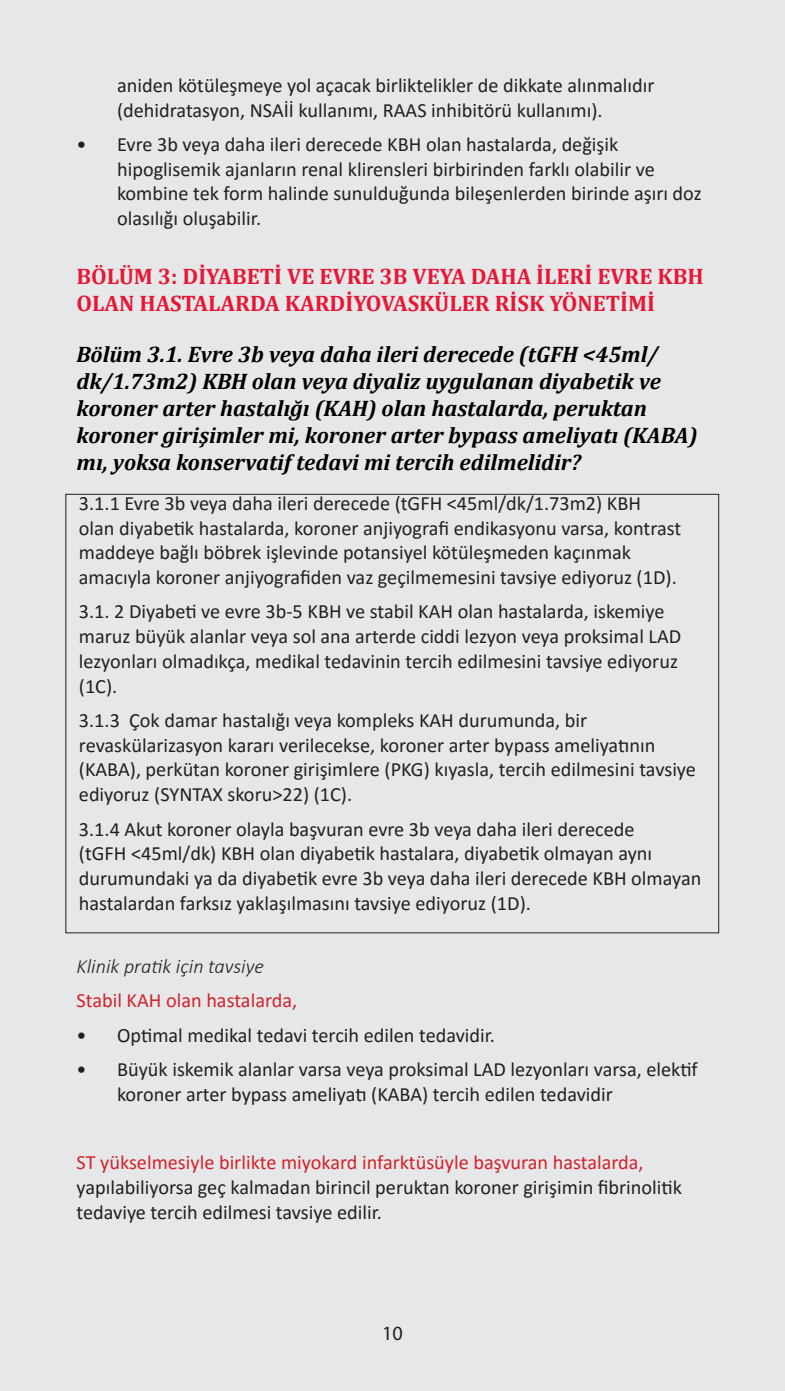
<style>
.page{position:relative;width:785px;height:1391px;background:#fff}
.page>*{position:absolute;margin:0;border:0;box-sizing:border-box;transform-origin:0 0}
.t1{font:italic 700 22.5px/27px "Cambria";color:#000001}
.t2{font:700 22.5px/27px "Cambria";color:#e51836}
.t3{font:20.25px/24.8px "Calibri";color:#231f20}
.t4{font:20.25px "Calibri";color:#d1232a}
.t5{font:italic 300 20.25px "Calibri";color:#231f20}
.t6{font:20.25px "Myriad Pro";color:#231f20}
</style>
<div class="page">
<div style="left:0;top:0;width:784px;height:1390px;background:#e6e7e9"></div>
<p class="t3" style="left:117px;top:72px;width:539px">aniden kötüleşmeye yol açacak birliktelikler de dikkate alınmalıdır (dehidratasyon, NSAİİ kullanımı, RAAS inhibitörü kullanımı).</p>
<p class="t3" style="left:117px;top:131px;width:586px;text-indent:-40px">• Evre 3b veya daha ileri derecede KBH olan hastalarda, değişik hipoglisemik ajanların renal klirensleri birbirinden farklı olabilir ve kombine tek form halinde sunulduğunda bileşenlerden birinde aşırı doz olasılığı oluşabilir.</p>
<p class="t2" style="left:77px;top:262px;width:628px">BÖLÜM 3: DİYABETİ VE EVRE 3B VEYA DAHA İLERİ EVRE KBH<br>OLAN HASTALARDA KARDİYOVASKÜLER RİSK YÖNETİMİ</p>
<p class="t1" style="left:77px;top:340px;width:622px">Bölüm 3.1. Evre 3b veya daha ileri derecede (tGFH &lt;45ml/ dk/1.73m2) KBH olan veya diyaliz uygulanan diyabetik ve koroner arter hastalığı (KAH) olan hastalarda, peruktan koroner girişimler mi, koroner arter bypass ameliyatı (KABA) mı, yoksa konservatif tedavi mi tercih edilmelidir?</p>
<p class="t3" style="left:79px;top:490px;width:603px">3.1.1 Evre 3b veya daha ileri derecede (tGFH &lt;45ml/dk/1.73m2) KBH olan diyabetik hastalarda, koroner anjiyografi endikasyonu varsa, kontrast maddeye bağlı böbrek işlevinde potansiyel kötüleşmeden kaçınmak amacıyla koroner anjiyografiden vaz geçilmemesini tavsiye ediyoruz (1D).</p>
<p class="t3" style="left:79px;top:598px;width:603px">3.1. 2 Diyabeti ve evre 3b-5 KBH ve stabil KAH olan hastalarda, iskemiye maruz büyük alanlar veya sol ana arterde ciddi lezyon veya proksimal LAD lezyonları olmadıkça, medikal tedavinin tercih edilmesini tavsiye ediyoruz (1C).</p>
<p class="t3" style="left:79px;top:707px;width:618px">3.1.3 Çok damar hastalığı veya kompleks KAH durumunda, bir revaskülarizasyon kararı verilecekse, koroner arter bypass ameliyatının (KABA), perkütan koroner girişimlere (PKG) kıyasla, tercih edilmesini tavsiye ediyoruz (SYNTAX skoru&gt;22) (1C).</p>
<p class="t3" style="left:79px;top:816px;width:624px">3.1.4 Akut koroner olayla başvuran evre 3b veya daha ileri derecede<br>(tGFH &lt;45ml/dk) KBH olan diyabetik hastalara, diyabetik olmayan aynı durumundaki ya da diyabetik evre 3b veya daha ileri derecede KBH olmayan hastalardan farksız yaklaşılmasını tavsiye ediyoruz (1D).</p>
<p class="t5" style="left:77px;top:953px;width:189px">Klinik pratik için tavsiye</p>
<p class="t4" style="left:77px;top:986px;width:222px">Stabil KAH olan hastalarda,</p>
<p class="t3" style="left:77px;top:1021px;width:420px">• Optimal medikal tedavi tercih edilen tedavidir.</p>
<p class="t3" style="left:117px;top:1056px;width:582px;text-indent:-40px">• Büyük iskemik alanlar varsa veya proksimal LAD lezyonları varsa, elektif koroner arter bypass ameliyatı (KABA) tercih edilen tedavidir</p>
<p class="t4" style="left:77px;top:1148px;width:568px">ST yükselmesiyle birlikte miyokard infarktüsüyle başvuran hastalarda,</p>
<p class="t3" style="left:77px;top:1174px;width:607px">yapılabiliyorsa geç kalmadan birincil peruktan koroner girişimin fibrinolitik tedaviye tercih edilmesi tavsiye edilir.</p>
<p class="t6" style="left:382px;top:1320px;width:22px">10</p>
</div>
